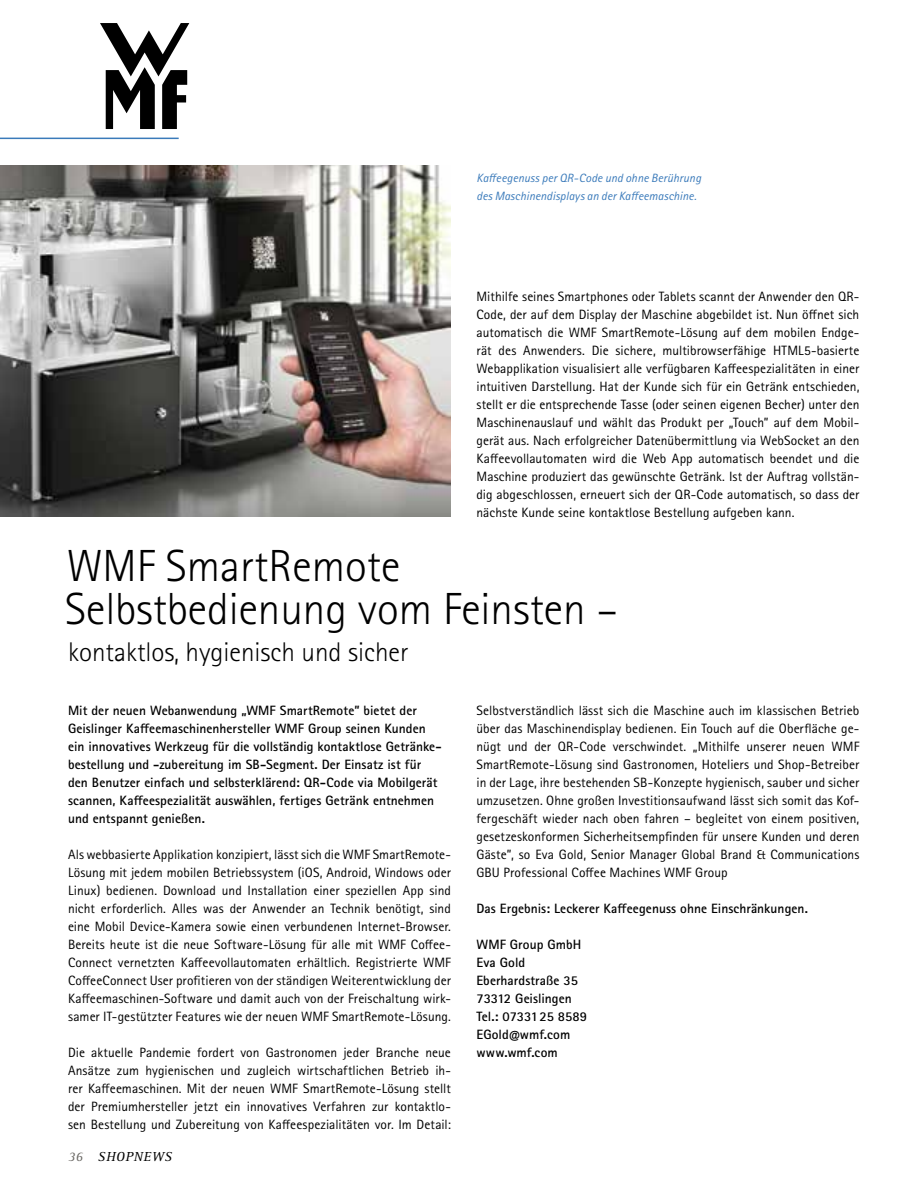
<style>
.page{position:relative;width:919px;height:1191px;background:#fff}
.page>*{position:absolute;margin:0;border:0;box-sizing:border-box;transform-origin:0 0}
.t1{font:300 45px/43.5px "Rotis Sans Serif Pro";color:#000}
.t2{font:300 27px "Rotis Sans Serif Pro";color:#000}
.t3{font:13.5px/18px "Rotis Sans Serif Pro";letter-spacing:.005em;color:#000;text-align:justify}
.t4{font:700 13.5px/18px "Rotis Sans Serif Pro";letter-spacing:.005em;color:#000}
.t5{font:italic 13.5px "Rotis Serif Pro";letter-spacing:.05em;color:#000}
.t6{font:italic 12px/18px "Rotis Sans Serif Pro";letter-spacing:.005em;color:#3a7aba}
.s1{color:#6a6864}
</style>
<div class="page">
<svg style="left:100px;top:23px;width:89px;height:106px"></svg>
<img style="left:0;top:166px;width:450px;height:351px">
<hr style="left:0;top:138px;width:179px;height:1px;background:#3a7aba">
<p class="t6" style="left:476px;top:169px;width:226px">Kaffeegenuss per QR-Code und ohne Berührung des Maschinendisplays an der Kaffeemaschine.</p>
<p class="t3" style="left:476px;top:288px;width:384px">Mithilfe seines Smartphones oder Tablets scannt der Anwender den QR-Code, der auf dem Display der Maschine abgebildet ist. Nun öffnet sich automatisch die WMF SmartRemote-Lösung auf dem mobilen Endge&shy;rät des Anwenders. Die sichere, multibrowserfähige HTML5-basierte Webapplikation visualisiert alle verfügbaren Kaffeespezialitäten in einer intuitiven Darstellung. Hat der Kunde sich für ein Getränk entschieden, stellt er die entsprechende Tasse (oder seinen eigenen Becher) unter den Maschinenauslauf und wählt das Produkt per „Touch” auf dem Mobil&shy;gerät aus. Nach erfolgreicher Datenübermittlung via WebSocket an den Kaffeevollautomaten wird die Web App automatisch beendet und die Maschine produziert das gewünschte Getränk. Ist der Auftrag vollstän&shy;dig abgeschlossen, erneuert sich der QR-Code automatisch, so dass der nächste Kunde seine kontaktlose Bestellung aufgeben kann.</p>
<h1 class="t1" style="left:65px;top:544px;width:554px">WMF SmartRemote<br>Selbstbedienung vom Feinsten –</h1>
<h2 class="t2" style="left:68px;top:636px;width:342px">kontaktlos, hygienisch und sicher</h2>
<p class="t4" style="left:68px;top:701px;width:374px">Mit der neuen Webanwendung „WMF SmartRemote” bietet der Geislinger Kaffeemaschinenhersteller WMF Group seinen Kunden ein innovatives Werkzeug für die vollständig kontaktlose Getränke&shy;bestellung und -zubereitung im SB-Segment. Der Einsatz ist für den Benutzer einfach und selbsterklärend: QR-Code via Mobilgerät scannen, Kaffeespezialität auswählen, fertiges Getränk entnehmen und entspannt genießen.</p>
<p class="t3" style="left:68px;top:846px;width:384px">Als webbasierte Applikation konzipiert, lässt sich die WMF SmartRemote-Lösung mit jedem mobilen Betriebssystem (iOS, Android, Windows oder Linux) bedienen. Download und Installation einer speziellen App sind nicht erforderlich. Alles was der Anwender an Technik benötigt, sind eine Mobil Device-Kamera sowie einen verbundenen Internet-Browser.<br>Bereits heute ist die neue Software-Lösung für alle mit WMF Coffee-Connect vernetzten Kaffeevollautomaten erhältlich. Registrierte WMF CoffeeConnect User profitieren von der ständigen Weiterentwicklung der Kaffeemaschinen-Software und damit auch von der Freischaltung wirk&shy;samer IT-gestützter Features wie der neuen WMF SmartRemote-Lösung.</p>
<p class="t3" style="left:68px;top:1044px;width:384px">Die aktuelle Pandemie fordert von Gastronomen jeder Branche neue Ansätze zum hygienischen und zugleich wirtschaftlichen Betrieb ih&shy;rer Kaffeemaschinen. Mit der neuen WMF SmartRemote-Lösung stellt der Premiumhersteller jetzt ein innovatives Verfahren zur kontaktlo&shy;sen Bestellung und Zubereitung von Kaffeespezialitäten vor. Im Detail:</p>
<p class="t5" style="left:68px;top:1148px;width:106px"><span class="s1">36</span> SHOPNEWS</p>
<p class="t3" style="left:476px;top:701px;width:384px">Selbstverständlich lässt sich die Maschine auch im klassischen Betrieb über das Maschinendisplay bedienen. Ein Touch auf die Oberfläche ge&shy;nügt und der QR-Code verschwindet. „Mithilfe unserer neuen WMF SmartRemote-Lösung sind Gastronomen, Hoteliers und Shop-Betreiber in der Lage, ihre bestehenden SB-Konzepte hygienisch, sauber und sicher umzusetzen. Ohne großen Investitionsaufwand lässt sich somit das Kof&shy;fergeschäft wieder nach oben fahren – begleitet von einem positiven, gesetzeskonformen Sicherheitsempfinden für unsere Kunden und deren Gäste”, so Eva Gold, Senior Manager Global Brand &amp; Communications GBU Professional Coffee Machines WMF Group</p>
<p class="t4" style="left:476px;top:899px;width:333px">Das Ergebnis: Leckerer Kaffeegenuss ohne Einschränkungen.</p>
<p class="t4" style="left:476px;top:935px;width:112px">WMF Group GmbH<br>Eva Gold<br>Eberhardstraße 35<br>73312 Geislingen<br>Tel.: 0733125 8589<br>EGold@wmf.com www.wmf.com</p>
</div>
